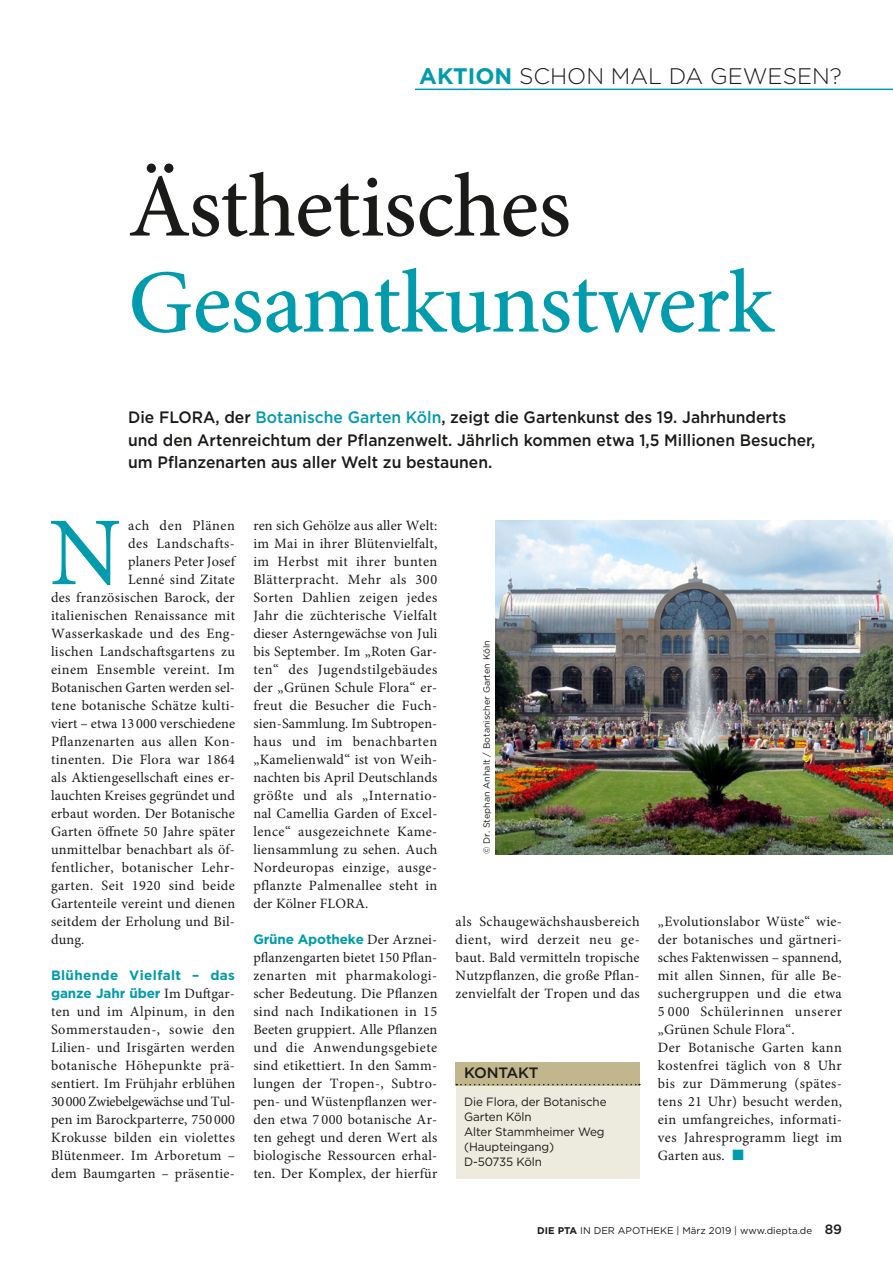
<style>
.page{position:relative;width:893px;height:1263px;background:#fff}
.page>*{position:absolute;margin:0;border:0;box-sizing:border-box;transform-origin:0 0}
.Intitial{font:97.35px "Minion Pro";color:#009bac}
.t1{font:500 90px/96px "Minion Pro";letter-spacing:-.015em;color:#009bac}
.Rubrik_farbig{font:300 22.5px "Gotham";color:#1a1a18}
.Vorspann{font:500 16.5px/22.5px "Gotham";color:#1a1a18;scale:.95 1}
.Kontakt_Headline_Kas{font:500 15px "Gotham";letter-spacing:-.015em;color:#1a1a18}
.Grundtext{font:14.25px/18px "Minion Pro";letter-spacing:.02em;color:#1a1a18;text-align:justify}
.Intitial-2{font:14.25px "Minion Pro";letter-spacing:.02em;color:#1a1a18}
.Intitial-3{font:14.25px "Minion Pro";letter-spacing:.045em;color:#1a1a18}
.Grundtext-2{font:700 13.5px/18px "Gotham";letter-spacing:.025em;color:#009bac}
.Grundtext-3{font:700 13.5px "Gotham";letter-spacing:-.01em;color:#009bac}
.Seitenzahl_rechts{font:500 13.5px "Gotham";color:#1a1a18}
.Kontaktdaten{font:12px/15px "Gotham";letter-spacing:-.01em;color:#1a1a18}
.Fußzeile{font:9.75px "Gotham";color:#1a1a18}
.Bildquelle{font:9px "Gotham";color:#1a1a18}
.s1{font-weight:700;color:#009bac}
.s2{color:#1a1a18}
.s3{color:#009bac}
.s4{font-family:"Minion Pro";font-weight:400;font-size:14.25px;color:#1a1a18}
.s5{font-weight:700}
</style>
<div class="page">
<hr style="left:415px;top:89px;width:478px;height:1px;background:#009bac">
<img style="left:495px;top:520px;width:398px;height:334px">
<div style="left:456px;top:1077px;width:183px;height:101px;background:#edebdd"></div>
<div style="left:456px;top:1062px;width:184px;height:23px;background:#c1b68c"></div>
<svg style="left:456px;top:1084px;width:184px;height:1px"></svg>
<p class="Rubrik_farbig" style="left:419px;top:62px;width:424px"><span class="s1">AKTION</span> SCHON MAL DA GEWESEN?</p>
<p class="t1" style="left:128px;top:159px;width:646px"><span class="s2">Ästhetisches<br></span>Gesamtkunstwerk</p>
<p class="Vorspann" style="left:128px;top:406px;width:725px">Die FLORA, der <span class="s3">Botanische Garten Köln</span>, zeigt die Gartenkunst des 19. Jahrhunderts und den Artenreichtum der Pflanzenwelt. Jährlich kommen etwa 1,5 Millionen Besucher, um Pflanzenarten aus aller Welt zu bestaunen.</p>
<p class="Intitial" style="left:49px;top:488px;width:74px">N</p>
<p class="Intitial-3" style="left:128px;top:516px;width:108px">ach den Plänen</p>
<p class="Intitial-2" style="left:128px;top:534px;width:108px">des Landschafts-</p>
<p class="Intitial-2" style="left:128px;top:552px;width:108px">planers Peter Josef</p>
<p class="Intitial-2" style="left:128px;top:570px;width:108px">Lenné sind Zitate</p>
<p class="Intitial-2" style="left:51px;top:588px;width:185px">des französischen Barock, der</p>
<p class="Intitial-2" style="left:51px;top:606px;width:185px">italienischen Renaissance mit</p>
<p class="Intitial-2" style="left:51px;top:624px;width:186px">Wasserkaskade und des Eng-</p>
<p class="Intitial-2" style="left:51px;top:642px;width:185px">lischen Landschaftsgartens zu</p>
<p class="Intitial-2" style="left:51px;top:660px;width:185px">einem Ensemble vereint. Im</p>
<p class="Intitial-2" style="left:51px;top:678px;width:186px">Botanischen Garten werden sel-</p>
<p class="Intitial-2" style="left:51px;top:696px;width:186px">tene botanische Schätze kulti-</p>
<p class="Intitial-2" style="left:51px;top:714px;width:186px">viert – etwa 13 000 verschiedene</p>
<p class="Intitial-2" style="left:51px;top:732px;width:186px">Pflanzenarten aus allen Kon-</p>
<p class="Intitial-2" style="left:51px;top:750px;width:185px">tinenten. Die Flora war 1864</p>
<p class="Intitial-2" style="left:51px;top:768px;width:186px">als Aktiengesellschaft eines er-</p>
<p class="Intitial-2" style="left:51px;top:786px;width:186px">lauchten Kreises gegründet und</p>
<p class="Intitial-2" style="left:51px;top:804px;width:185px">erbaut worden. Der Botanische</p>
<p class="Intitial-2" style="left:51px;top:822px;width:185px">Garten öffnete 50 Jahre später</p>
<p class="Intitial-2" style="left:51px;top:840px;width:186px">unmittelbar benachbart als öf-</p>
<p class="Intitial-2" style="left:51px;top:858px;width:185px">fentlicher, botanischer Lehr-</p>
<p class="Intitial-2" style="left:51px;top:876px;width:185px">garten. Seit 1920 sind beide</p>
<p class="Intitial-2" style="left:51px;top:894px;width:186px">Gartenteile vereint und dienen</p>
<p class="Intitial-2" style="left:51px;top:912px;width:186px">seitdem der Erholung und Bil-</p>
<p class="Intitial-2" style="left:51px;top:930px;width:35px">dung.</p>
<p class="Grundtext-2" style="left:51px;top:966px;width:186px">Blühende Vielfalt – das ganze Jahr über <span class="s4">Im Duftgar-</span></p>
<p class="Grundtext" style="left:51px;top:1003px;width:186px">ten und im Alpinum, in den Sommerstauden-, sowie den Lilien- und Irisgärten werden botanische Höhepunkte prä&shy;sentiert. Im Frühjahr erblühen 30000 Zwiebelgewächse und Tul&shy;pen im Barockparterre, 750 000<br>Krokusse bilden ein violettes Blütenmeer. Im Arboretum – dem Baumgarten – präsentie-</p>
<p class="Grundtext" style="left:253px;top:517px;width:186px">ren sich Gehölze aus aller Welt: im Mai in ihrer Blütenvielfalt, im Herbst mit ihrer bunten Blätterpracht. Mehr als 300<br>Sorten Dahlien zeigen jedes Jahr die züchterische Vielfalt dieser Asterngewächse von Juli bis September. Im „Roten Gar&shy;ten“ des Jugendstilgebäudes der „Grünen Schule Flora“ er&shy;freut die Besucher die Fuch&shy;sien-Sammlung. Im Subtropen&shy;haus und im benachbarten „Kamelienwald“ ist von Weih&shy;nachten bis April Deutschlands größte und als „Internatio&shy;nal Camellia Garden of Excel&shy;lence“ ausgezeichnete Kame&shy;liensammlung zu sehen. Auch Nordeuropas einzige, ausge&shy;pflanzte Palmenallee steht in der Kölner FLORA.</p>
<p class="Grundtext-3" style="left:253px;top:930px;width:186px">Grüne Apotheke <span class="s4">Der Arznei-</span></p>
<p class="Grundtext" style="left:253px;top:949px;width:186px;text-align:left">pflanzengarten bietet 150 Pflan&shy;zenarten mit pharmakologi&shy;scher Bedeutung. Die Pflanzen sind nach Indikationen in 15<br>Beeten gruppiert. Alle Pflanzen und die Anwendungsgebiete sind etikettiert. In den Samm&shy;lungen der Tropen-, Subtro&shy;pen- und Wüstenpflanzen wer&shy;den etwa 7 000 botanische Ar&shy;ten gehegt und deren Wert als biologische Ressourcen erhal&shy;ten. Der Komplex, der hierfür</p>
<p class="Bildquelle" style="left:481px;top:854px;width:216px;rotate:-90deg">© Dr. Stephan Anhalt / Botanischer Garten Köln</p>
<p class="Grundtext" style="left:456px;top:913px;width:186px">als Schaugewächshausbereich dient, wird derzeit neu ge&shy;baut. Bald vermitteln tropische Nutzpflanzen, die große Pflan&shy;zenvielfalt der Tropen und das</p>
<p class="Grundtext" style="left:658px;top:913px;width:186px">„Evolutionslabor Wüste“ wie&shy;der botanisches und gärtneri&shy;sches Faktenwissen – spannend, mit allen Sinnen, für alle Be&shy;suchergruppen und die etwa 5 000 Schülerinnen unserer „Grünen Schule Flora“.</p>
<p class="Grundtext" style="left:658px;top:1039px;width:186px">Der Botanische Garten kann kostenfrei täglich von 8 Uhr bis zur Dämmerung (spätes&shy;tens 21 Uhr) besucht werden, ein umfangreiches, informati&shy;ves Jahresprogramm liegt im Garten aus. <span class="s3">■</span></p>
<p class="Kontakt_Headline_Kas" style="left:464px;top:1063px;width:76px">KONTAKT</p>
<p class="Kontaktdaten" style="left:464px;top:1093px;width:144px">Die Flora, der Botanische<br>Garten Köln</p>
<p class="Kontaktdaten" style="left:464px;top:1123px;width:142px">Alter Stammheimer Weg (Haupteingang)</p>
<p class="Kontaktdaten" style="left:464px;top:1153px;width:79px">D-50735 Köln</p>
<p class="Fußzeile" style="left:537px;top:1224px;width:276px"><span class="s5">DIE PTA</span> IN DER APOTHEKE | März 2019 | www.diepta.de</p>
<p class="Seitenzahl_rechts" style="left:825px;top:1220px;width:19px">89</p>
</div>
